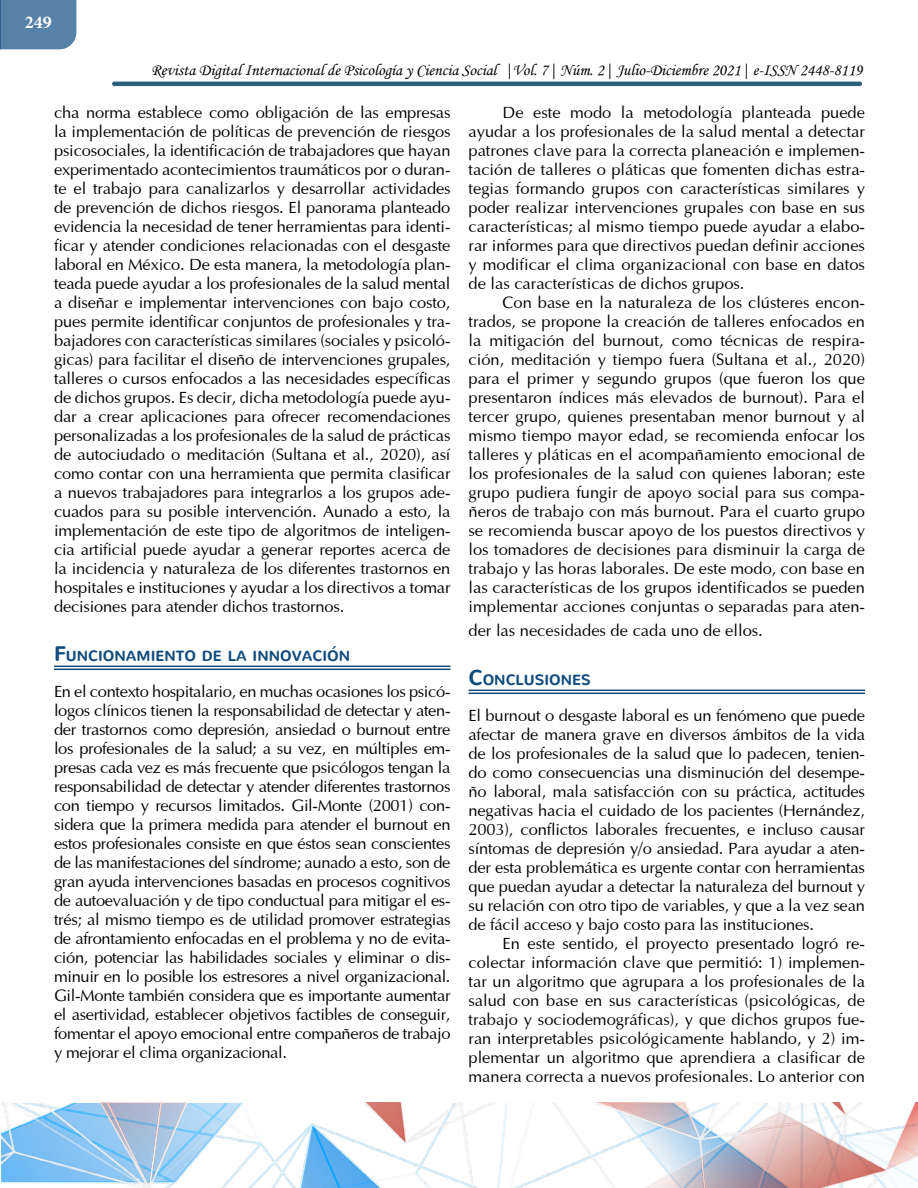
<style>
.page{position:relative;width:918px;height:1188px;background:#fff}
.page>*{position:absolute;margin:0;border:0;box-sizing:border-box;transform-origin:0 0}
.t1{font:700 18px "Minion Pro";color:#fff}
.t2{font:16.5px/19px "Optima";color:#000;text-align:justify}
.t3{font:16.5px "Monotype Corsiva";color:#000}
.Nivel_1{font:800 14.7px "Nunito";color:#0f4c7d}
.s1{font-size:21px}
</style>
<div class="page">
<div style="left:0;top:0;width:76px;height:49px;background:#5782a7"></div>
<hr style="left:112px;top:82px;width:750px;height:4px;background:#2b607d;border-radius:2px">
<img style="left:0;top:1103px;width:918px;height:84px">
<hr style="left:54px;top:666px;width:397px;height:1px;background:#0f4c7d">
<hr style="left:54px;top:669px;width:397px;height:1px;background:#0f4c7d">
<hr style="left:469px;top:690px;width:396px;height:1px;background:#0f4c7d">
<hr style="left:469px;top:693px;width:396px;height:1px;background:#0f4c7d">
<p class="t1" style="left:25px;top:10px;width:28px">249</p>
<p class="t3" style="left:151px;top:60px;width:713px">Revista Digital Internacional de Psicología y Ciencia Social |Vol. 7| Núm. 2| Julio-Diciembre 2021| e-ISSN 2448-8119</p>
<p class="t2" style="left:54px;top:102px;width:398px">cha norma establece como obligación de las empresas la implementación de políticas de prevención de riesgos psicosociales, la identificación de trabajadores que hayan experimentado acontecimientos traumáticos por o duran&shy;te el trabajo para canalizarlos y desarrollar actividades de prevención de dichos riesgos. El panorama planteado evidencia la necesidad de tener herramientas para identi&shy;ficar y atender condiciones relacionadas con el desgaste laboral en México. De esta manera, la metodología plan&shy;teada puede ayudar a los profesionales de la salud mental a diseñar e implementar intervenciones con bajo costo, pues permite identificar conjuntos de profesionales y tra&shy;bajadores con características similares (sociales y psicoló&shy;gicas) para facilitar el diseño de intervenciones grupales, talleres o cursos enfocados a las necesidades específicas de dichos grupos. Es decir, dicha metodología puede ayu&shy;dar a crear aplicaciones para ofrecer recomendaciones personalizadas a los profesionales de la salud de prácticas de autociudado o meditación (Sultana et al., 2020), así como contar con una herramienta que permita clasificar a nuevos trabajadores para integrarlos a los grupos ade&shy;cuados para su posible intervención. Aunado a esto, la implementación de este tipo de algoritmos de inteligen&shy;cia artificial puede ayudar a generar reportes acerca de la incidencia y naturaleza de los diferentes trastornos en hospitales e instituciones y ayudar a los directivos a tomar decisiones para atender dichos trastornos.</p>
<p class="Nivel_1" style="left:54px;top:643px;width:295px"><span class="s1">F</span>UNCIONAMIENTO DE LA INNOVACIÓN</p>
<p class="t2" style="left:54px;top:681px;width:398px">En el contexto hospitalario, en muchas ocasiones los psicó&shy;logos clínicos tienen la responsabilidad de detectar y aten&shy;der trastornos como depresión, ansiedad o burnout entre los profesionales de la salud; a su vez, en múltiples em&shy;presas cada vez es más frecuente que psicólogos tengan la responsabilidad de detectar y atender diferentes trastornos con tiempo y recursos limitados. Gil-Monte (2001) con&shy;sidera que la primera medida para atender el burnout en estos profesionales consiste en que éstos sean conscientes de las manifestaciones del síndrome; aunado a esto, son de gran ayuda intervenciones basadas en procesos cognitivos de autoevaluación y de tipo conductual para mitigar el es&shy;trés; al mismo tiempo es de utilidad promover estrategias de afrontamiento enfocadas en el problema y no de evita&shy;ción, potenciar las habilidades sociales y eliminar o dis&shy;minuir en lo posible los estresores a nivel organizacional.<br>Gil-Monte también considera que es importante aumentar el asertividad, establecer objetivos factibles de conseguir, fomentar el apoyo emocional entre compañeros de trabajo y mejorar el clima organizacional.</p>
<p class="t2" style="left:469px;top:102px;width:398px;text-indent:34px">De este modo la metodología planteada puede ayudar a los profesionales de la salud mental a detectar patrones clave para la correcta planeación e implemen&shy;tación de talleres o pláticas que fomenten dichas estra&shy;tegias formando grupos con características similares y poder realizar intervenciones grupales con base en sus características; al mismo tiempo puede ayudar a elabo&shy;rar informes para que directivos puedan definir acciones y modificar el clima organizacional con base en datos de las características de dichos grupos.</p>
<p class="t2" style="left:469px;top:292px;width:398px;text-indent:34px">Con base en la naturaleza de los clústeres encon&shy;trados, se propone la creación de talleres enfocados en la mitigación del burnout, como técnicas de respira&shy;ción, meditación y tiempo fuera (Sultana et al., 2020) para el primer y segundo grupos (que fueron los que presentaron índices más elevados de burnout). Para el tercer grupo, quienes presentaban menor burnout y al mismo tiempo mayor edad, se recomienda enfocar los talleres y pláticas en el acompañamiento emocional de los profesionales de la salud con quienes laboran; este grupo pudiera fungir de apoyo social para sus compa&shy;ñeros de trabajo con más burnout. Para el cuarto grupo se recomienda buscar apoyo de los puestos directivos y los tomadores de decisiones para disminuir la carga de trabajo y las horas laborales. De este modo, con base en las características de los grupos identificados se pueden implementar acciones conjuntas o separadas para aten-</p>
<p class="t2" style="left:469px;top:619px;width:296px">der las necesidades de cada uno de ellos.</p>
<p class="Nivel_1" style="left:469px;top:667px;width:124px"><span class="s1">C</span>ONCLUSION ES</p>
<p class="t2" style="left:469px;top:705px;width:398px">El burnout o desgaste laboral es un fenómeno que puede afectar de manera grave en diversos ámbitos de la vida de los profesionales de la salud que lo padecen, tenien&shy;do como consecuencias una disminución del desempe&shy;ño laboral, mala satisfacción con su práctica, actitudes negativas hacia el cuidado de los pacientes (Hernández, 2003), conflictos laborales frecuentes, e incluso causar síntomas de depresión y/o ansiedad. Para ayudar a aten&shy;der esta problemática es urgente contar con herramientas que puedan ayudar a detectar la naturaleza del burnout y su relación con otro tipo de variables, y que a la vez sean de fácil acceso y bajo costo para las instituciones.</p>
<p class="t2" style="left:469px;top:933px;width:398px;text-indent:34px">En este sentido, el proyecto presentado logró re&shy;colectar información clave que permitió: 1) implemen&shy;tar un algoritmo que agrupara a los profesionales de la salud con base en sus características (psicológicas, de trabajo y sociodemográficas), y que dichos grupos fue&shy;ran interpretables psicológicamente hablando, y 2) im&shy;plementar un algoritmo que aprendiera a clasificar de manera correcta a nuevos profesionales. Lo anterior con</p>
</div>
